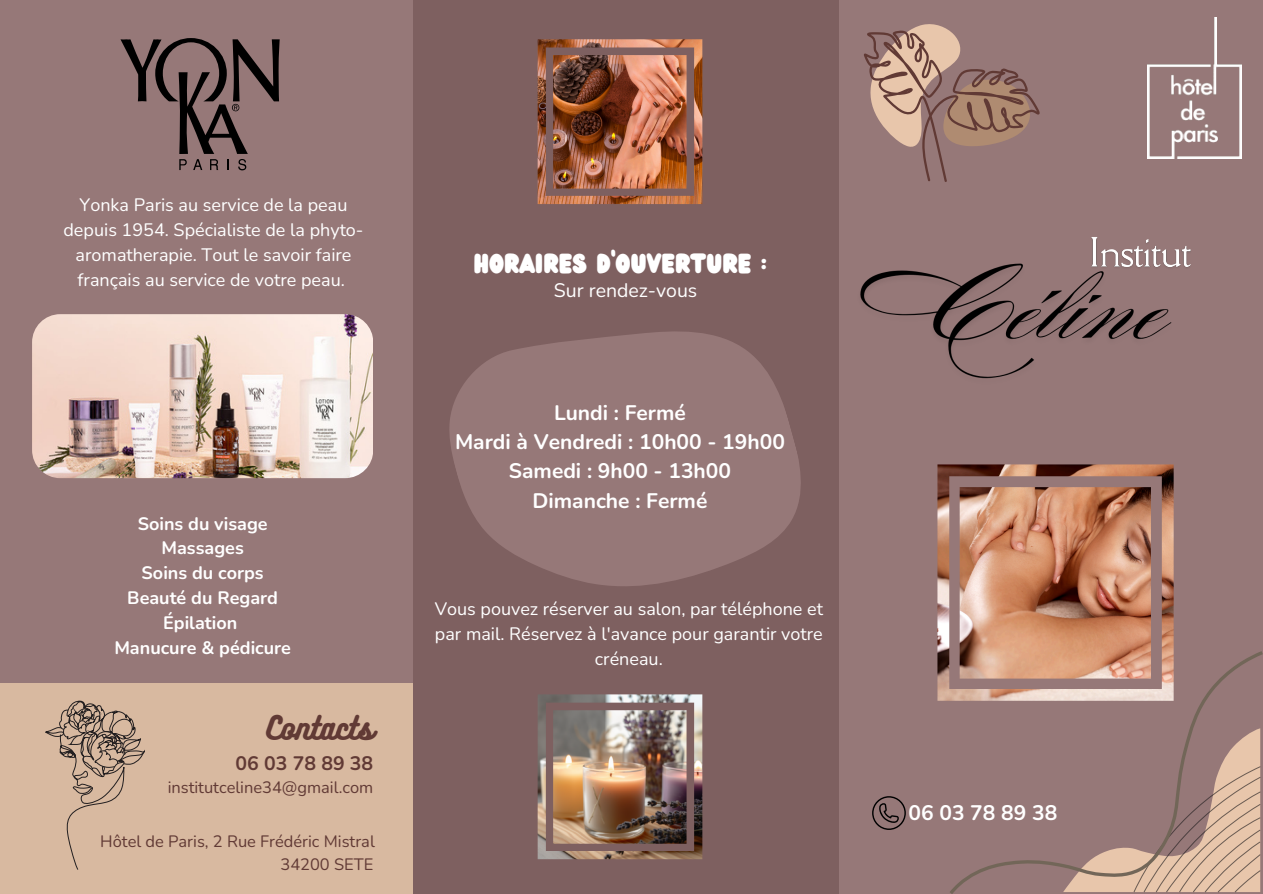
<style>
.page{position:relative;width:1263px;height:894px;background:#fff}
.page>*{position:absolute;margin:0;border:0;box-sizing:border-box;transform-origin:0 0}
.t1{font:29.1px "Bukhari Script";color:#613a35}
.t2{font:24px "Wedges";color:#fff}
.t3{font:700 21px/29.2px "Nunito";color:#fff;text-align:center}
.t4{font:19.5px "Nunito";color:#fff}
.t5{font:700 19.5px "Nunito";color:#613a35}
.t6{font:18px/24.8px "Nunito";color:#fff;text-align:center}
.t7{font:700 18px "Nunito";color:#fff}
.t8{font:16.5px "Nunito";color:#613a35}
</style>
<div class="page">
<div style="left:0;top:0;width:1263px;height:893px;background:#967878"></div>
<div style="left:413px;top:0;width:425px;height:893px;background:#7e6060"></div>
<div style="left:0;top:682px;width:413px;height:211px;background:#d8b9a0"></div>
<svg style="left:449px;top:331px;width:352px;height:255px;fill:#967878"></svg>
<svg style="left:46px;top:700px;width:99px;height:169px"></svg>
<img style="left:1148px;top:17px;width:93px;height:141px">
<svg style="left:864px;top:24px;width:176px;height:154px"></svg>
<svg style="left:949px;top:651px;width:314px;height:242px"></svg>
<img style="left:937px;top:464px;width:237px;height:236px">
<img style="left:538px;top:39px;width:164px;height:165px">
<svg style="left:872px;top:796px;width:34px;height:33px"></svg>
<img style="left:32px;top:314px;width:341px;height:164px;border-radius:28px">
<svg style="left:120px;top:38px;width:160px;height:132px"></svg>
<img style="left:860px;top:178px;width:312px;height:201px">
<img style="left:1087px;top:228px;width:104px;height:51px">
<img style="left:538px;top:694px;width:164px;height:165px">
<p class="t6" style="left:63px;top:193px;width:302px">Yonka Paris au service de la peau depuis 1954. Spécialiste de la phyto&shy;aromatherapie. Tout le savoir faire français au service de votre peau.</p>
<p class="t7" style="left:138px;top:511px;width:131px">Soins du visage</p>
<p class="t7" style="left:162px;top:536px;width:84px">Massages</p>
<p class="t7" style="left:142px;top:561px;width:124px">Soins du corps</p>
<p class="t7" style="left:127px;top:585px;width:152px">Beauté du Regard</p>
<p class="t7" style="left:163px;top:610px;width:76px">Épilation</p>
<p class="t7" style="left:114px;top:635px;width:178px">Manucure &amp; pédicure</p>
<p class="t1" style="left:267px;top:708px;width:108px">Contacts</p>
<p class="t5" style="left:236px;top:749px;width:139px">06 03 78 89 38</p>
<h4 class="t8" style="left:168px;top:776px;width:207px">institutceline34@gmail.com</h4>
<p class="t8" style="left:100px;top:829px;width:276px">Hôtel de Paris, 2 Rue Frédéric Mistral</p>
<h3 class="t8" style="left:280px;top:853px;width:94px">34200 SETE</h3>
<p class="t2" style="left:474px;top:246px;width:294px">HORAIRES D’OUVERTURE :</p>
<h5 class="t4" style="left:554px;top:277px;width:145px">Sur rendez-vous</h5>
<p class="t3" style="left:455px;top:398px;width:331px">Lundi : Fermé<br>Mardi à Vendredi : 10h00 - 19h00<br>Samedi : 9h00 - 13h00<br>Dimanche : Fermé</p>
<p class="t6" style="left:435px;top:596px;width:390px">Vous pouvez réserver au salon, par téléphone et par mail. Réservez à l'avance pour garantir votre créneau.</p>
<h5 class="t3" style="left:908px;top:798px;width:150px">06 03 78 89 38</h5>
</div>
